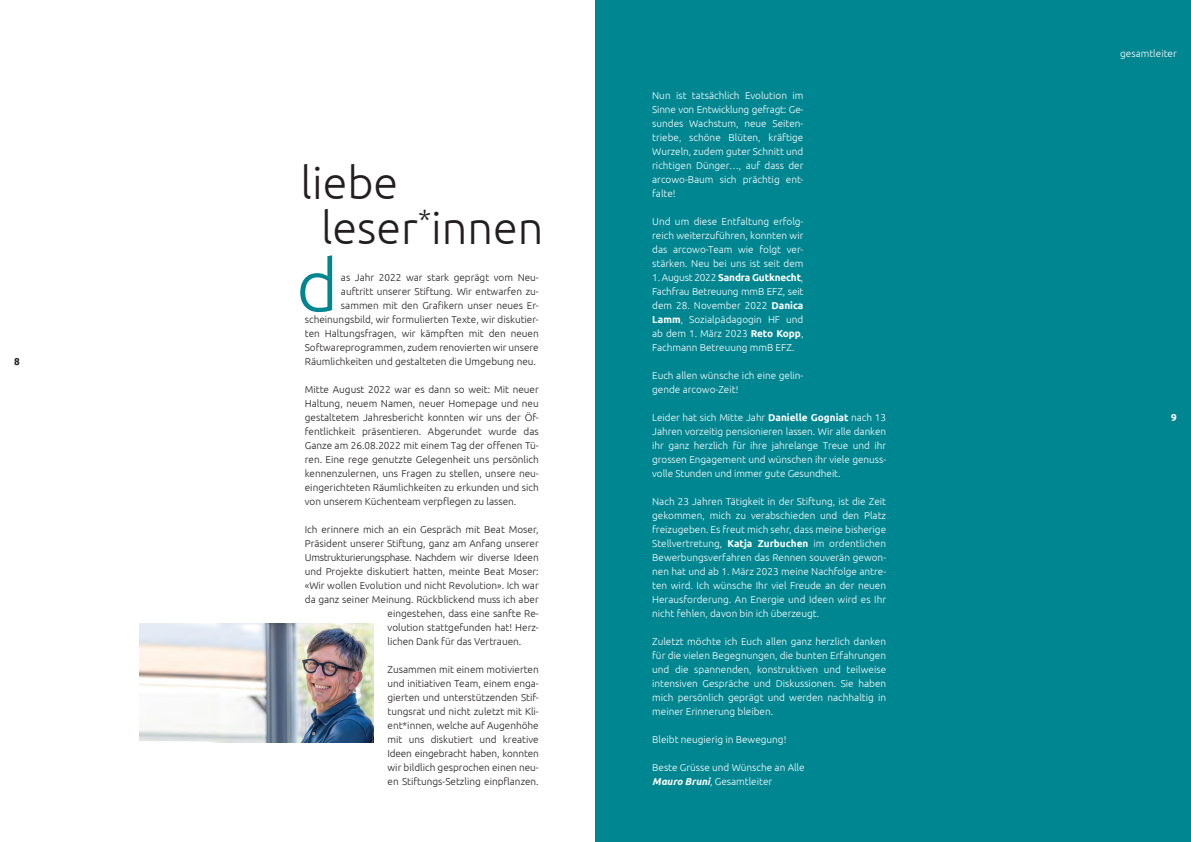
<style>
.page{position:relative;width:1191px;height:842px;background:#fff}
.page>*{position:absolute;margin:0;border:0;box-sizing:border-box;transform-origin:0 0}
.t1{font:300 72px "Ubuntu";color:#008691}
.t2{font:300 45px/45px "Ubuntu";color:#231f20}
.t3{font:300 10px/14px "Ubuntu";color:#fff;text-align:justify}
.t4{font:300 10px/14px "Ubuntu";color:#231f20;text-align:justify}
.t5{font:300 10px "Ubuntu";letter-spacing:-.03em;color:#231f20}
.t6{font:700 10px "Ubuntu";color:#231f20}
.t7{font:700 10px "Ubuntu";color:#fff}
.s1{font-weight:700}
.s2{font-weight:700;font-style:italic}
</style>
<div class="page">
<div style="left:595px;top:0;width:596px;height:842px;background:#008691"></div>
<img style="left:139px;top:623px;width:234px;height:120px">
<p class="t6" style="left:14px;top:355px;width:7px">8</p>
<h2 class="t2" style="left:321px;top:159px;width:224px;text-indent:-21px">liebe leser<sup>*</sup>innen</h2>
<h1 class="t1" style="left:296px;top:242px;width:43px">d</h1>
<p class="t4" style="left:305px;top:270px;width:235px;text-align:right">as Jahr 2022 war stark geprägt vom Neu-<br>auftritt unserer Stiftung. Wir entwarfen zu&shy;sammen mit den Grafikern unser neues Er&shy;scheinungsbild, wir formulierten Texte, wir diskutier&shy;ten Haltungsfragen, wir kämpften mit den neuen Softwareprogrammen, zudem renovierten wir unsere Räumlichkeiten und gestalteten die Umgebung neu.</p>
<p class="t4" style="left:305px;top:382px;width:235px">Mitte August 2022 war es dann so weit: Mit neuer Haltung, neuem Namen, neuer Homepage und neu gestaltetem Jahresbericht konnten wir uns der Öf&shy;fentlichkeit präsentieren. Abgerundet wurde das Ganze am 26.08.2022 mit einem Tag der offenen Tü&shy;ren. Eine rege genutzte Gelegenheit uns persönlich kennenzulernen, uns Fragen zu stellen, unsere neu&shy;eingerichteten Räumlichkeiten zu erkunden und sich von unserem Küchenteam verpflegen zu lassen.</p>
<p class="t4" style="left:305px;top:522px;width:235px">Ich erinnere mich an ein Gespräch mit Beat Moser,</p>
<p class="t4" style="left:305px;top:536px;width:235px">Präsident unserer Stiftung, ganz am Anfang unserer</p>
<p class="t5" style="left:305px;top:551px;width:235px">Umstrukturierungsphase. Nachdem wir diverse Ideen</p>
<p class="t4" style="left:305px;top:564px;width:235px">und Projekte diskutiert hatten, meinte Beat Moser:</p>
<p class="t4" style="left:305px;top:578px;width:235px">«Wir wollen Evolution und nicht Revolution». Ich war</p>
<p class="t4" style="left:305px;top:592px;width:235px">da ganz seiner Meinung. Rückblickend muss ich aber</p>
<p class="t4" style="left:387px;top:606px;width:153px">eingestehen, dass eine sanfte Re-</p>
<p class="t4" style="left:387px;top:620px;width:153px">volution stattgefunden hat! Herz-</p>
<p class="t4" style="left:387px;top:634px;width:135px">lichen Dank für das Vertrauen.</p>
<p class="t4" style="left:387px;top:662px;width:153px">Zusammen mit einem motivierten und initiativen Team, einem enga&shy;gierten und unterstützenden Stif&shy;tungsrat und nicht zuletzt mit Kli&shy;ent*innen, welche auf Augenhöhe mit uns diskutiert und kreative Ideen eingebracht haben, konnten wir bildlich gesprochen einen neu&shy;en Stiftungs-Setzling einpflanzen.</p>
<p class="t3" style="left:652px;top:88px;width:153px">Nun ist tatsächlich Evolution im Sinne von Entwicklung gefragt: Ge&shy;sundes Wachstum, neue Seiten&shy;triebe, schöne Blüten, kräftige Wurzeln, zudem guter Schnitt und richtigen Dünger…, auf dass der arcowo-Baum sich prächtig ent&shy;falte!</p>
<p class="t3" style="left:652px;top:214px;width:153px">Und um diese Entfaltung erfolg&shy;reich weiterzuführen, konnten wir das arcowo-Team wie folgt ver&shy;stärken. Neu bei uns ist seit dem</p>
<p class="t3" style="left:652px;top:270px;width:153px">1. August 2022 <span class="s1">Sandra Gutknecht</span>, Fachfrau Betreuung mmB EFZ, seit dem 28. November 2022 <span class="s1">Danica Lamm</span>, Sozialpädagogin HF und ab dem 1. März 2023 <span class="s1">Reto Kopp</span>, Fachmann Betreuung mmB EFZ.</p>
<p class="t3" style="left:652px;top:368px;width:153px">Euch allen wünsche ich eine gelin&shy;gende arcowo-Zeit!</p>
<p class="t3" style="left:652px;top:410px;width:235px">Leider hat sich Mitte Jahr <span class="s1">Danielle Gogniat</span> nach 13<br>Jahren vorzeitig pensionieren lassen. Wir alle danken ihr ganz herzlich für ihre jahrelange Treue und ihr grossen Engagement und wünschen ihr viele genuss&shy;volle Stunden und immer gute Gesundheit.</p>
<p class="t3" style="left:652px;top:494px;width:235px">Nach 23 Jahren Tätigkeit in der Stiftung, ist die Zeit gekommen, mich zu verabschieden und den Platz freizugeben. Es freut mich sehr, dass meine bisherige Stellvertretung, <span class="s1">Katja Zurbuchen</span> im ordentlichen Bewerbungsverfahren das Rennen souverän gewon&shy;nen hat und ab 1. März 2023 meine Nachfolge antre&shy;ten wird. Ich wünsche Ihr viel Freude an der neuen Herausforderung. An Energie und Ideen wird es Ihr nicht fehlen, davon bin ich überzeugt.</p>
<p class="t3" style="left:652px;top:634px;width:235px">Zuletzt möchte ich Euch allen ganz herzlich danken für die vielen Begegnungen, die bunten Erfahrungen und die spannenden, konstruktiven und teilweise intensiven Gespräche und Diskussionen. Sie haben mich persönlich geprägt und werden nachhaltig in meiner Erinnerung bleiben.</p>
<p class="t3" style="left:652px;top:732px;width:136px">Bleibt neugierig in Bewegung!</p>
<p class="t3" style="left:652px;top:760px;width:154px">Beste Grüsse und Wünsche an Alle<br><span class="s2">Mauro Bruni</span>, Gesamtleiter</p>
<p class="t3" style="left:1120px;top:46px;width:58px">gesamtleiter</p>
<p class="t7" style="left:1171px;top:411px;width:7px">9</p>
</div>
